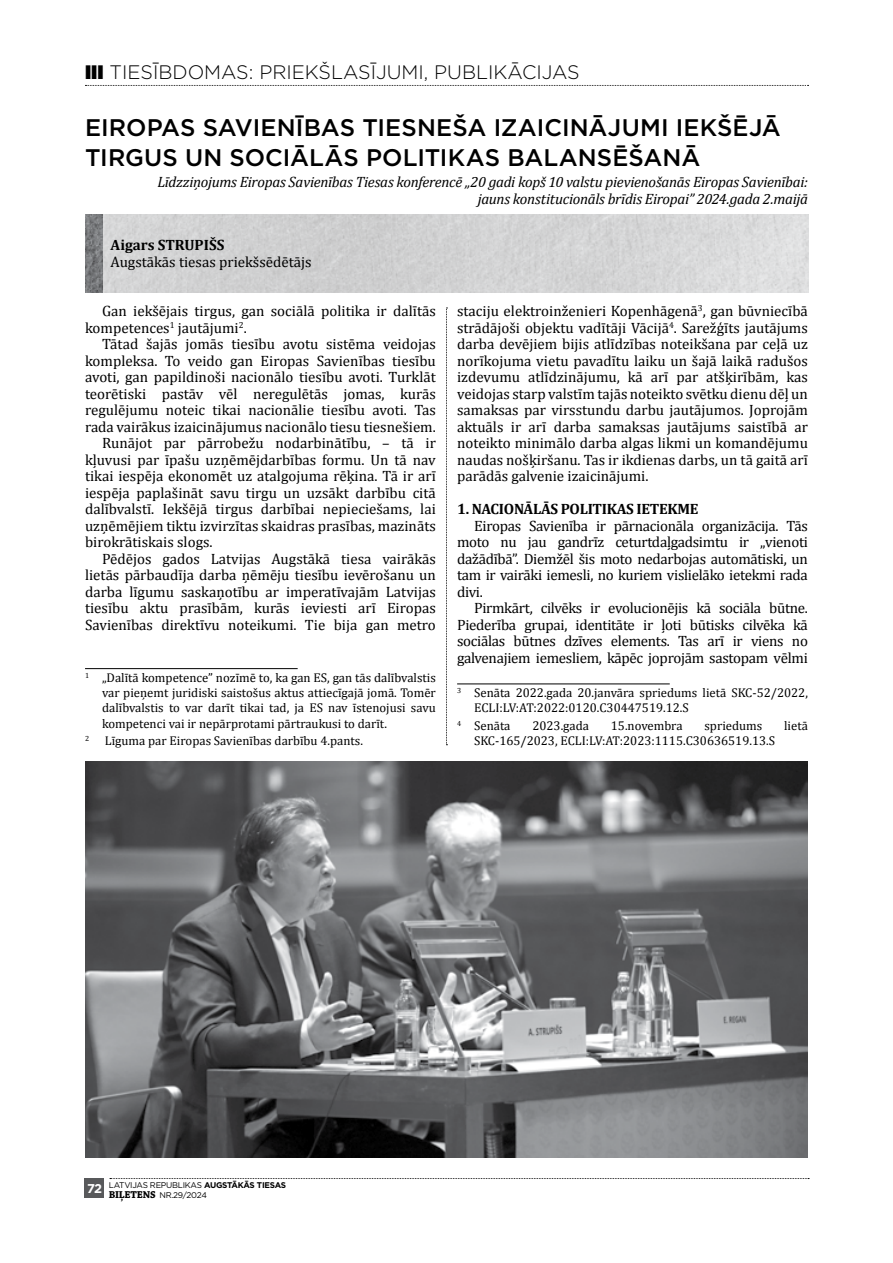
<style>
.page{position:relative;width:893px;height:1263px;background:#fff}
.page>*{position:absolute;margin:0;border:0;box-sizing:border-box;transform-origin:0 0}
.t1{font:500 24px/30px "Gotham";color:#000}
.t2{font:300 19.5px "Gotham";color:#000}
.t3{font:15px/16.5px "Cambria";color:#000;text-align:justify}
.t4{font:italic 15px/16.5px "Cambria";letter-spacing:-.02em;color:#000;text-align:right}
.t5{font:700 15px "Cambria";letter-spacing:-.02em;color:#000}
.t6{font:700 15px "Cambria";color:#000}
.t7{font:12.75px/15.3px "Cambria";color:#000;text-align:justify}
.t8{font:8.25px/9.8px "Gotham";letter-spacing:-.03em;color:#000}
.s1{font-weight:900}
.s2{font-weight:700;font-size:12.75px;color:#fff}
.s3{font-weight:700}
.s4{font-family:"Chaparral Pro";font-weight:700;font-size:10.5px}
</style>
<div class="page">
<svg style="left:85px;top:85px;width:723px;height:1px"></svg>
<svg style="left:110px;top:1178px;width:699px;height:1px"></svg>
<div style="left:85px;top:1178px;width:19px;height:19px;background:#58595b"></div>
<img style="left:102px;top:214px;width:707px;height:78px">
<img style="left:85px;top:214px;width:17px;height:78px">
<hr style="left:85px;top:668px;width:213px;height:1px;background:#000">
<hr style="left:457px;top:684px;width:213px;height:1px;background:#000">
<img style="left:85px;top:762px;width:723px;height:396px">
<svg style="left:446px;top:308px;width:1px;height:437px"></svg>
<h2 class="t2" style="left:85px;top:60px;width:496px"><span class="s1">III</span> TIESĪBDOMAS: PRIEKŠLASĪJUMI, PUBLIKĀCIJAS</h2>
<h1 class="t1" style="left:85px;top:112px;width:697px">EIROPAS SAVIENĪBAS TIESNEŠA IZAICINĀJUMI IEKŠĒJĀ<br>TIRGUS UN SOCIĀLĀS POLITIKAS BALANSĒŠANĀ</h1>
<p class="t4" style="left:157px;top:173px;width:652px">Līdzziņojums Eiropas Savienības Tiesas konferencē „20 gadi kopš 10 valstu pievienošanās Eiropas Savienībai: jauns konstitucionāls brīdis Eiropai” 2024.gada 2.maijā</p>
<p class="t6" style="left:111px;top:234px;width:115px">Aigars STRUPIŠS</p>
<p class="t3" style="left:111px;top:253px;width:203px">Augstākās tiesas priekšsēdētājs</p>
<p class="t3" style="left:85px;top:303px;width:352px;text-indent:17px">Gan iekšējais tirgus, gan sociālā politika ir dalītās kompetences<sup>1</sup> jautājumi<sup>2</sup>.</p>
<p class="t3" style="left:102px;top:336px;width:335px">Tātad šajās jomās tiesību avotu sistēma veidojas</p>
<p class="t3" style="left:85px;top:352px;width:352px">kompleksa. To veido gan Eiropas Savienības tiesību</p>
<p class="t3" style="left:85px;top:369px;width:352px">avoti, gan papildinoši nacionālo tiesību avoti. Turklāt</p>
<p class="t3" style="left:85px;top:385px;width:352px">teorētiski pastāv vēl neregulētās jomas, kurās</p>
<p class="t3" style="left:85px;top:402px;width:352px">regulējumu noteic tikai nacionālie tiesību avoti. Tas</p>
<p class="t3" style="left:85px;top:418px;width:352px">rada vairākus izaicinājumus nacionālo tiesu tiesnešiem.</p>
<p class="t3" style="left:102px;top:435px;width:335px">Runājot par pārrobežu nodarbinātību, – tā ir</p>
<p class="t3" style="left:85px;top:451px;width:352px">kļuvusi par īpašu uzņēmējdarbības formu. Un tā nav</p>
<p class="t3" style="left:85px;top:468px;width:352px">tikai iespēja ekonomēt uz atalgojuma rēķina. Tā ir arī</p>
<p class="t3" style="left:85px;top:484px;width:352px">iespēja paplašināt savu tirgu un uzsākt darbību citā</p>
<p class="t3" style="left:85px;top:501px;width:352px">dalībvalstī. Iekšējā tirgus darbībai nepieciešams, lai</p>
<p class="t3" style="left:85px;top:517px;width:352px">uzņēmējiem tiktu izvirzītas skaidras prasības, mazināts</p>
<p class="t3" style="left:85px;top:534px;width:129px">birokrātiskais slogs.</p>
<p class="t3" style="left:102px;top:550px;width:335px">Pēdējos gados Latvijas Augstākā tiesa vairākās</p>
<p class="t3" style="left:85px;top:567px;width:352px">lietās pārbaudīja darba ņēmēju tiesību ievērošanu un</p>
<p class="t3" style="left:85px;top:583px;width:352px">darba līgumu saskaņotību ar imperatīvajām Latvijas</p>
<p class="t3" style="left:85px;top:600px;width:352px">tiesību aktu prasībām, kurās ieviesti arī Eiropas</p>
<p class="t3" style="left:85px;top:616px;width:352px">Savienības direktīvu noteikumi. Tie bija gan metro</p>
<p class="t7" style="left:102px;top:670px;width:335px;text-indent:-17px"><sup>1</sup> „Dalītā kompetence” nozīmē to, ka gan ES, gan tās dalībvalstis var pieņemt juridiski saistošus aktus attiecīgajā jomā. Tomēr dalībvalstis to var darīt tikai tad, ja ES nav īstenojusi savu kompetenci vai ir nepārprotami pārtraukusi to darīt.</p>
<p class="t7" style="left:85px;top:733px;width:279px"><sup>2</sup> Līguma par Eiropas Savienības darbību 4.pants.</p>
<p class="t3" style="left:457px;top:303px;width:352px">staciju elektroinženieri Kopenhāgenā<sup>3</sup>, gan būvniecībā strādājoši objektu vadītāji Vācijā<sup>4</sup>. Sarežģīts jautājums darba devējiem bijis atlīdzības noteikšana par ceļā uz norīkojuma vietu pavadītu laiku un šajā laikā radušos izdevumu atlīdzinājumu, kā arī par atšķirībām, kas veidojas starp valstīm tajās noteikto svētku dienu dēļ un samaksas par virsstundu darbu jautājumos. Joprojām aktuāls ir arī darba samaksas jautājums saistībā ar noteikto minimālo darba algas likmi un komandējumu naudas nošķiršanu. Tas ir ikdienas darbs, un tā gaitā arī parādās galvenie izaicinājumi.</p>
<p class="t5" style="left:457px;top:498px;width:243px">1. NACIONĀLĀS POLITIKAS IETEKME</p>
<p class="t3" style="left:457px;top:517px;width:352px;text-indent:17px">Eiropas Savienība ir pārnacionāla organizācija. Tās moto nu jau gandrīz ceturtdaļgadsimtu ir „vienoti dažādībā”. Diemžēl šis moto nedarbojas automātiski, un tam ir vairāki iemesli, no kuriem vislielāko ietekmi rada divi.</p>
<p class="t3" style="left:457px;top:600px;width:352px;text-indent:17px">Pirmkārt, cilvēks ir evolucionējis kā sociāla būtne.<br>Piederība grupai, identitāte ir ļoti būtisks cilvēka kā sociālas būtnes dzīves elements. Tas arī ir viens no galvenajiem iemesliem, kāpēc joprojām sastopam vēlmi</p>
<p class="t7" style="left:474px;top:685px;width:335px;text-indent:-17px"><sup>3</sup> Senāta 2022.gada 20.janvāra spriedums lietā SKC-52/2022,<br>ECLI:LV:AT:2022:0120.C30447519.12.S</p>
<p class="t7" style="left:457px;top:718px;width:55px"><sup>4</sup> Senāta</p>
<p class="t7" style="left:532px;top:718px;width:58px">2023.gada</p>
<p class="t7" style="left:611px;top:718px;width:73px">15.novembra</p>
<p class="t7" style="left:704px;top:718px;width:59px">spriedums</p>
<p class="t7" style="left:784px;top:718px;width:25px">lietā</p>
<p class="t7" style="left:474px;top:733px;width:302px">SKC-165/2023, ECLI:LV:AT:2023:1115.C30636519.13.S</p>
<p class="t8" style="left:109px;top:1180px;width:179px;text-indent:-22px"><span class="s2">72</span> LATVIJAS REPUBLIKAS <span class="s3">AUGSTĀKĀS TIESAS<br></span><span class="s4">BIĻETENS</span> NR.29/2024</p>
</div>
